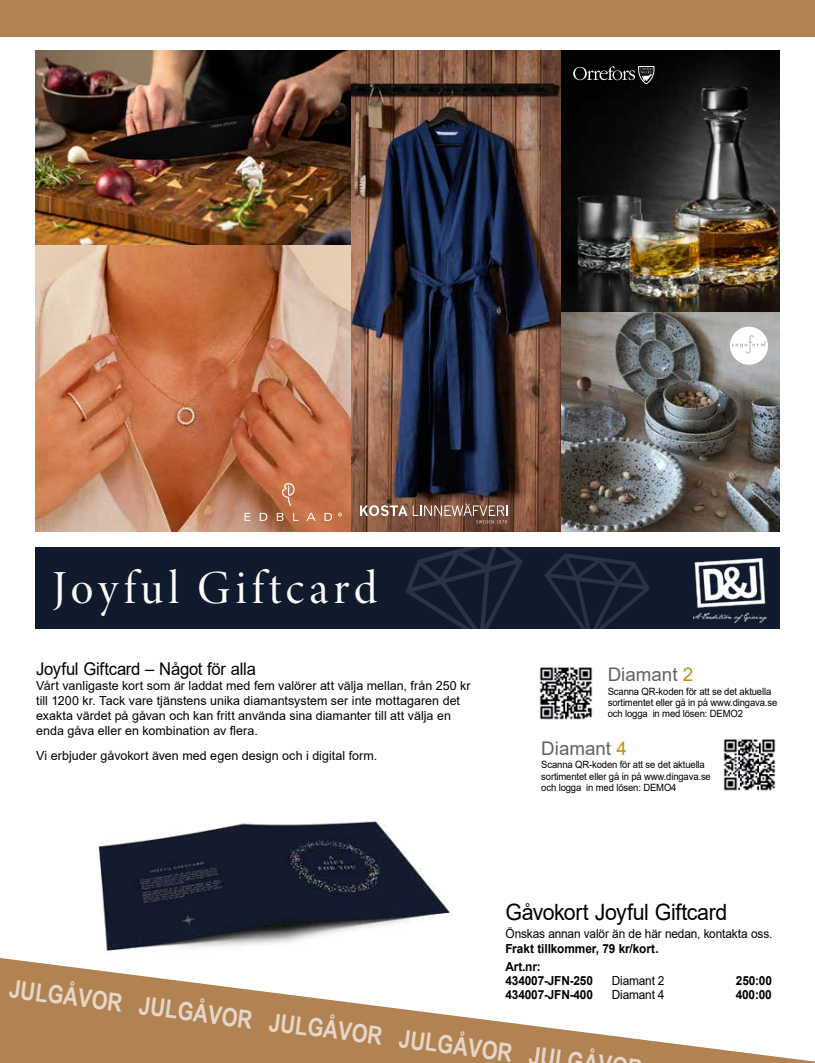
<style>
.page{position:relative;width:815px;height:1063px;background:#fff}
.page>*{position:absolute;margin:0;border:0;box-sizing:border-box;transform-origin:0 0}
.t1{font:47.5px "Minion Variable Concept";letter-spacing:.1em;color:#fdfdfd}
.t2{font:700 25px "Arial Narrow";color:#e6d6c7}
.t3{font:22.5px "Arial";letter-spacing:-.02em;color:#000;scale:.95 1}
.t4{font:18.75px "Arial";color:#626261}
.t5{font:17.5px "Arial";letter-spacing:-.015em;color:#000;scale:.95 1}
.t6{font:12.5px/15px "Arial";color:#000}
.t7{font:700 12.5px/18.8px "Arial";letter-spacing:-.015em;color:#000;scale:.95 1}
.t8{font:12.5px "Arial";color:#000;scale:.95 1}
.t9{font:10px/11.2px "Arial";letter-spacing:-.015em;color:#000;scale:.95 1}
.s1{color:#c1920c}
</style>
<div class="page">
<img style="left:561px;top:311px;width:219px;height:221px">
<img style="left:561px;top:51px;width:219px;height:260px">
<img style="left:35px;top:51px;width:526px;height:481px">
<svg style="left:0;top:958px;width:815px;height:105px;fill:#b18252"></svg>
<div style="left:0;top:0;width:815px;height:36px;background:#b18252"></div>
<div style="left:35px;top:548px;width:745px;height:81px;background:#101a2d"></div>
<svg style="left:573px;top:66px;width:81px;height:18px"></svg>
<svg style="left:360px;top:505px;width:47px;height:11px"></svg>
<svg style="left:413px;top:504px;width:94px;height:20px;background:#8b695a"></svg>
<svg style="left:730px;top:327px;width:38px;height:38px"></svg>
<svg style="left:244px;top:513px;width:6px;height:8px"></svg>
<svg style="left:282px;top:483px;width:13px;height:23px"></svg>
<svg style="left:293px;top:513px;width:6px;height:8px"></svg>
<svg style="left:260px;top:513px;width:7px;height:8px"></svg>
<svg style="left:277px;top:513px;width:7px;height:8px"></svg>
<svg style="left:306px;top:513px;width:10px;height:8px"></svg>
<svg style="left:324px;top:513px;width:8px;height:8px"></svg>
<svg style="left:338px;top:513px;width:4px;height:4px"></svg>
<img style="left:56px;top:821px;width:419px;height:148px">
<svg style="left:405px;top:547px;width:118px;height:82px"></svg>
<svg style="left:544px;top:553px;width:106px;height:76px"></svg>
<img style="left:723px;top:739px;width:53px;height:52px">
<img style="left:539px;top:667px;width:54px;height:53px">
<img style="left:694px;top:558px;width:72px;height:64px">
<h1 class="t1" style="left:53px;top:554px;width:326px">Joyful Giftcard</h1>
<h3 class="t5" style="left:36px;top:657px;width:233px">Joyful Giftcard – Något för alla</h3>
<p class="t6" style="left:36px;top:678px;width:436px">Vårt vanligaste kort som är laddat med fem valörer att välja mellan, från 250 kr till 1200 kr. Tack vare tjänstens unika diamantsystem ser inte mottagaren det exakta värdet på gåvan och kan fritt använda sina diamanter till att välja en enda gåva eller en kombination av flera.</p>
<p class="t6" style="left:36px;top:748px;width:343px">Vi erbjuder gåvokort även med egen design och i digital form.</p>
<h3 class="t4" style="left:608px;top:662px;width:87px">Diamant <span class="s1">2</span></h3>
<p class="t9" style="left:608px;top:686px;width:180px">Scanna QR-koden för att se det aktuella sortimentet eller gå in på www.dingava.se och logga in med lösen: DEMO2</p>
<h3 class="t4" style="left:541px;top:735px;width:87px">Diamant <span class="s1">4</span></h3>
<p class="t9" style="left:541px;top:759px;width:180px">Scanna QR-koden för att se det aktuella sortimentet eller gå in på www.dingava.se och logga in med lösen: DEMO4</p>
<h3 class="t3" style="left:506px;top:897px;width:235px">Gåvokort Joyful Giftcard</h3>
<p class="t8" style="left:506px;top:925px;width:282px">Önskas annan valör än de här nedan, kontakta oss.</p>
<p class="t7" style="left:506px;top:939px;width:163px">Frakt tillkommer, 79 kr/kort.<br>Art.nr:</p>
<p class="t7" style="left:506px;top:971px;width:94px">434007-JFN-250</p>
<p class="t8" style="left:612px;top:972px;width:57px">Diamant 2</p>
<p class="t7" style="left:736px;top:971px;width:39px">250:00</p>
<p class="t7" style="left:506px;top:985px;width:94px">434007-JFN-400</p>
<p class="t8" style="left:612px;top:986px;width:57px">Diamant 4</p>
<p class="t7" style="left:736px;top:985px;width:39px">400:00</p>
<h2 class="t2" style="left:12px;top:971px;width:595px;rotate:7deg">JULGÅVOR JULGÅVOR JULGÅVOR JULGÅVOR JULGÅ</h2>
</div>
